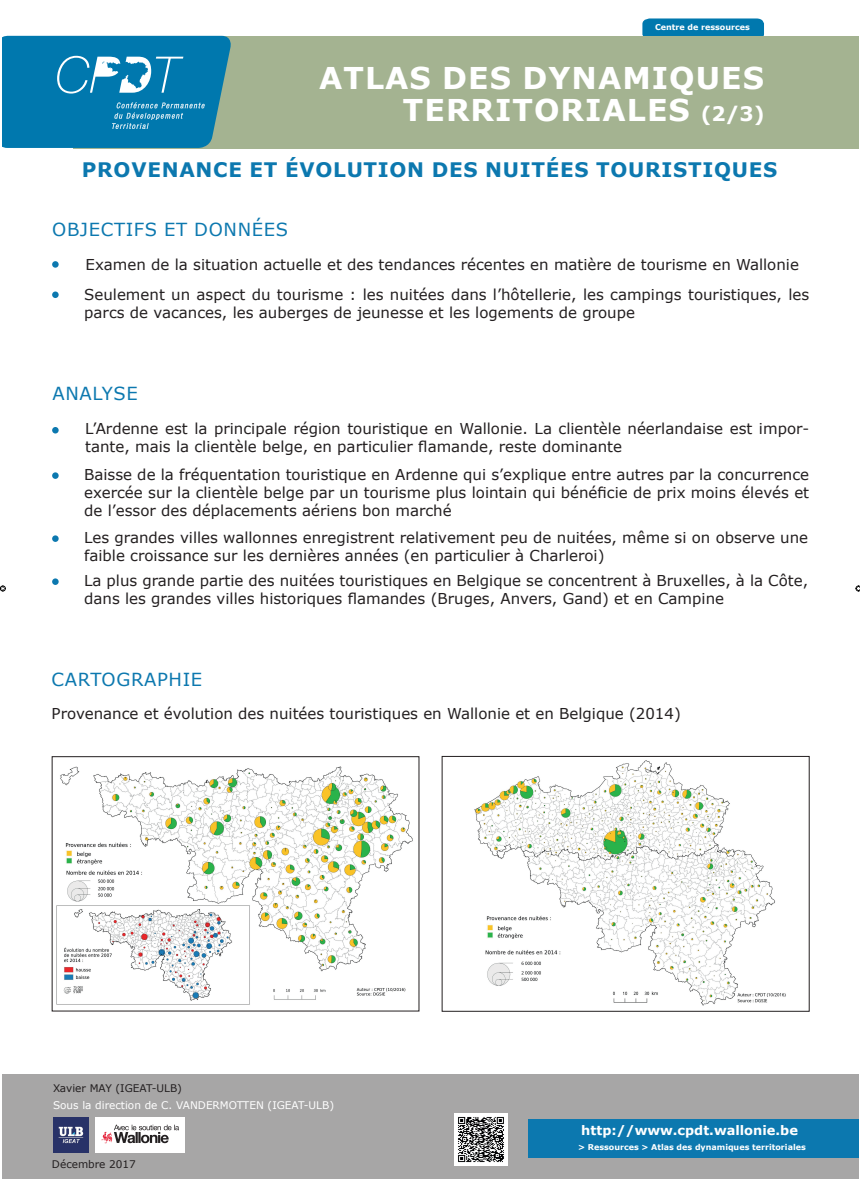
<style>
.page{position:relative;width:860px;height:1179px;background:#fff}
.page>*{position:absolute;margin:0;border:0;box-sizing:border-box;transform-origin:0 0}
.t1{font:700 30px/32px "Verdana";letter-spacing:.035em;color:#fff;text-align:right}
.t2{font:700 20px "Verdana";letter-spacing:.035em;color:#0c78af}
.t3{font:18px "Verdana";letter-spacing:.035em;color:#0c78af}
.t4{font:15px/18px "Verdana";color:#231f20}
.t5{font:700 13.95px "Verdana";color:#fff}
.t6{font:700 13px "Verdana";color:#fff}
.t7{font:10.5px "Verdana";color:#fff}
.t8{font:10.5px "Verdana";color:#231f20}
.t9{font:700 8px "Verdana";color:#fff}
.s1{font-size:20px}
</style>
<div class="page">
<svg style="left:642px;top:18px;width:122px;height:18px;background:#097db1"></svg>
<div style="left:73px;top:36px;width:786px;height:112px;background:#a4b391"></div>
<svg style="left:3px;top:36px;width:228px;height:112px;background:#1582b1"></svg>
<div style="left:3px;top:1074px;width:856px;height:104px;background:#a7a6a6"></div>
<img style="left:53px;top:1117px;width:35px;height:35px">
<div style="left:528px;top:1119px;width:331px;height:39px;background:#0c78af"></div>
<img style="left:56px;top:766px;width:357px;height:239px">
<img style="left:474px;top:760px;width:312px;height:246px">
<img style="left:455px;top:1113px;width:52px;height:52px">
<div style="left:52px;top:261px;width:7px;height:7px;background:#0c78af;border-radius:50%"></div>
<div style="left:52px;top:291px;width:7px;height:7px;background:#0c78af;border-radius:50%"></div>
<div style="left:52px;top:427px;width:7px;height:6px;background:#0c78af;border-radius:50%"></div>
<div style="left:52px;top:472px;width:7px;height:7px;background:#0c78af;border-radius:50%"></div>
<div style="left:52px;top:535px;width:7px;height:7px;background:#0c78af;border-radius:50%"></div>
<div style="left:52px;top:578px;width:7px;height:7px;background:#0c78af;border-radius:50%"></div>
<img style="left:96px;top:1117px;width:89px;height:35px">
<svg style="left:0;top:585px;width:6px;height:6px"></svg>
<svg style="left:855px;top:585px;width:5px;height:6px"></svg>
<p class="t5" style="left:674px;top:19px;width:86px">Expertis e</p>
<h1 class="t1" style="left:319px;top:62px;width:447px">ATLAS DES DYNAMIQUES<br>TERRITORIALES <span class="s1">(2/3)</span></h1>
<h2 class="t2" style="left:82px;top:156px;width:697px">PROVENANCE ET ÉVOLUTION DES NUITÉES TOURISTIQUES</h2>
<p class="t3" style="left:52px;top:217px;width:237px">OBJECTIFS ET DONNÉES</p>
<p class="t4" style="left:84px;top:249px;width:726px;line-height:30.4px">Examen de la situation actuelle et des tendances récentes en matière de tourisme en Wallonie<br>Seulement un aspect du tourisme : les nuitées dans l’hôtellerie, les campings touristiques, les</p>
<p class="t4" style="left:84px;top:303px;width:552px">parcs de vacances, les auberges de jeunesse et les logements de groupe</p>
<p class="t9" style="left:655px;top:22px;width:96px">Centre de ressources</p>
<p class="t3" style="left:52px;top:381px;width:87px">ANALYSE</p>
<p class="t4" style="left:85px;top:420px;width:725px">L’Ardenne est la principale région touristique en Wallonie. La clientèle néerlandaise est impor&shy;tante, mais la clientèle belge, en particulier flamande, reste dominante</p>
<p class="t4" style="left:84px;top:466px;width:726px;text-align:justify">Baisse de la fréquentation touristique en Ardenne qui s’explique entre autres par la concurrence exercée sur la clientèle belge par un tourisme plus lointain qui bénéficie de prix moins élevés et de l’essor des déplacements aériens bon marché</p>
<p class="t4" style="left:84px;top:528px;width:725px">Les grandes villes wallonnes enregistrent relativement peu de nuitées, même si on observe une faible croissance sur les dernières années (en particulier à Charleroi)</p>
<p class="t4" style="left:84px;top:571px;width:725px">La plus grande partie des nuitées touristiques en Belgique se concentrent à Bruxelles, à la Côte, dans les grandes villes historiques flamandes (Bruges, Anvers, Gand) et en Campine</p>
<p class="t3" style="left:52px;top:667px;width:152px">CARTOGRAPHIE</p>
<p class="t4" style="left:52px;top:704px;width:631px">Provenance et évolution des nuitées touristiques en Wallonie et en Belgique (2014)</p>
<p class="t8" style="left:53px;top:1081px;width:130px">Xavier MAY (IGEAT-ULB)</p>
<p class="t7" style="left:53px;top:1097px;width:282px">Sous la direction de C. VANDERMOTTEN (IGEAT-ULB)</p>
<p class="t8" style="left:52px;top:1156px;width:85px">Décembre 2017</p>
<p class="t6" style="left:581px;top:1121px;width:218px">http://www.cpdt.wallonie.be</p>
<p class="t9" style="left:578px;top:1141px;width:229px">&gt; Ressources &gt; Atlas des dynamiques territoriales</p>
</div>
